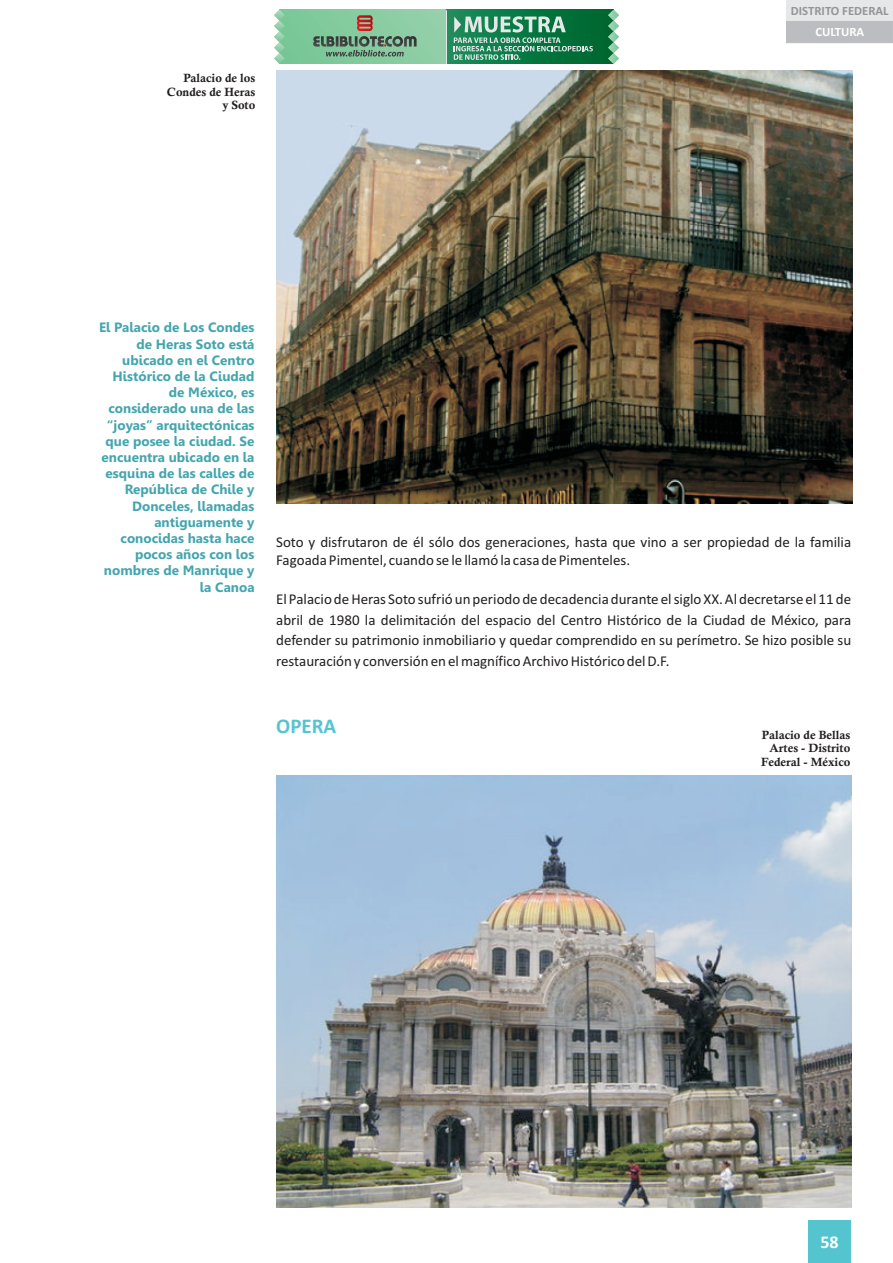
<style>
.page{position:relative;width:893px;height:1263px;background:#fff}
.page>*{position:absolute;margin:0;border:0;box-sizing:border-box;transform-origin:0 0}
.t1{font:700 21px "Calibri";color:#54c5cf}
.t2{font:700 18px "Calibri";color:#fff}
.t3{font:15px/20.7px "Calibri";color:#231f20}
.t4{font:700 13.5px/16.2px "Gisha";color:#44a5ae;text-align:right}
.t5{font:700 12.75px "Calibri";color:#939598}
.t6{font:700 12.75px "Calibri";color:#fff}
.t7{font:700 12px/13.8px "Calis MT Bol";color:#231f20;text-align:right}
</style>
<div class="page">
<div style="left:786px;top:0;width:107px;height:22px;background:#e6e7e9"></div>
<div style="left:786px;top:21px;width:107px;height:22px;background:#bcbdc0"></div>
<div style="left:808px;top:1220px;width:42px;height:43px;background:#54c5cf"></div>
<img style="left:277px;top:71px;width:576px;height:432px">
<img style="left:276px;top:775px;width:575px;height:433px">
<svg style="left:285px;top:10px;width:161px;height:54px;background:#85cba0"></svg>
<svg style="left:318px;top:398px;width:59px;height:25px"></svg>
<svg style="left:377px;top:398px;width:7px;height:25px"></svg>
<svg style="left:388px;top:398px;width:34px;height:25px"></svg>
<svg style="left:425px;top:398px;width:7px;height:25px"></svg>
<svg style="left:435px;top:397px;width:145px;height:27px;background:#413928"></svg>
<div style="left:446px;top:10px;width:168px;height:54px;background:linear-gradient(to right,#1a8c5b,#00642b)"></div>
<svg style="left:274px;top:10px;width:11px;height:54px"></svg>
<svg style="left:608px;top:10px;width:11px;height:54px"></svg>
<svg style="left:312px;top:15px;width:105px;height:42px;background:#7aa887"></svg>
<svg style="left:454px;top:16px;width:139px;height:44px;background:#469671"></svg>
<hr style="left:446px;top:10px;width:1px;height:54px;background:#e6e7e9">
<p class="t7" style="left:167px;top:72px;width:90px">Palacio de los<br>Condes de Heras y Soto</p>
<p class="t5" style="left:791px;top:5px;width:99px">DISTRITO FEDERAL</p>
<p class="t6" style="left:815px;top:26px;width:50px">CULTURA</p>
<p class="t4" style="left:99px;top:321px;width:157px">El Palacio de Los Condes de Heras Soto está ubicado en el Centro<br>Histórico de la Ciudad de México, es considerado una de las “joyas” arquitectónicas que posee la ciudad. Se encuentra ubicado en la esquina de las calles de<br>República de Chile y<br>Donceles, llamadas antiguamente y conocidas hasta hace pocos años con los nombres de Manrique y la Canoa</p>
<p class="t3" style="left:276px;top:534px;width:577px;line-height:18.3px">Soto y disfrutaron de él sólo dos generaciones, hasta que vino a ser propiedad de la familia<br>Fagoada Pimentel, cuando se le llamó la casa de Pimenteles.</p>
<p class="t3" style="left:276px;top:590px;width:577px;text-align:justify">El Palacio de Heras Soto sufrió un periodo de decadencia durante el siglo XX. Al decretarse el 11 de abril de 1980 la delimitación del espacio del Centro Histórico de la Ciudad de México, para defender su patrimonio inmobiliario y quedar comprendido en su perímetro. Se hizo posible su restauración y conversión en el magnífico Archivo Histórico del D.F.</p>
<h1 class="t1" style="left:276px;top:717px;width:62px">OPERA</h1>
<p class="t7" style="left:761px;top:729px;width:91px">Palacio de Bellas<br>Artes - Distrito<br>Federal - México</p>
<p class="t2" style="left:820px;top:1234px;width:20px">58</p>
</div>
